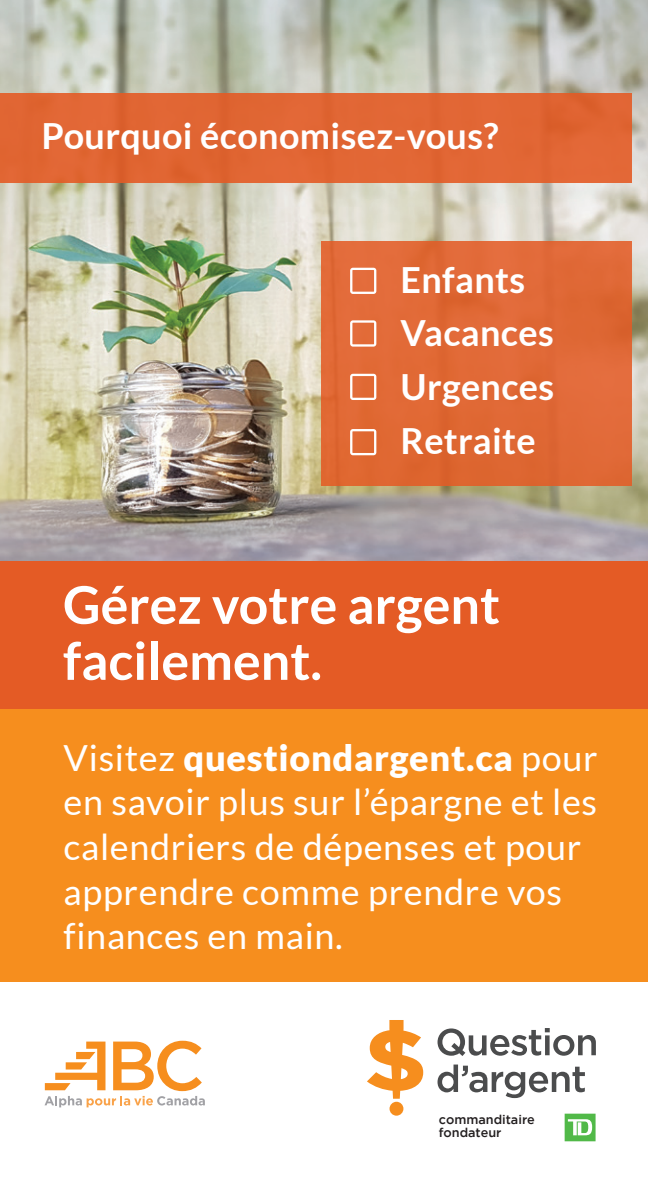
<style>
.page{position:relative;width:648px;height:1188px;background:#fff}
.page>*{position:absolute;margin:0;border:0;box-sizing:border-box;transform-origin:0 0}
.t1{font:700 52px/56px "Lato";color:#fff}
.t2{font:36px/44.4px "Lato";letter-spacing:.02em;color:#fff}
.t3{font:700 36px/53.6px "Lato";letter-spacing:.01em;color:#fff}
.t4{font:500 12.8px/12.8px "Gotham";color:#231f20}
.s1{font-weight:900}
</style>
<div class="page">
<img style="left:0;top:0;width:648px;height:562px">
<div style="left:0;top:94px;width:632px;height:89px;background:#e16634"></div>
<div style="left:0;top:705px;width:648px;height:276px;background:#f68e1e"></div>
<div style="left:322px;top:241px;width:310px;height:244px;background:#e16936"></div>
<svg style="left:350px;top:268px;width:26px;height:26px"></svg>
<svg style="left:350px;top:320px;width:26px;height:27px"></svg>
<svg style="left:350px;top:374px;width:26px;height:26px"></svg>
<svg style="left:350px;top:429px;width:26px;height:26px"></svg>
<div style="left:0;top:562px;width:648px;height:147px;background:#e45b25"></div>
<svg style="left:565px;top:1114px;width:31px;height:27px"></svg>
<svg style="left:438px;top:1028px;width:158px;height:28px"></svg>
<svg style="left:367px;top:1020px;width:56px;height:79px"></svg>
<div style="left:390px;top:1102px;width:13px;height:14px;background:#f68e1e;border-radius:50%"></div>
<svg style="left:438px;top:1065px;width:147px;height:33px"></svg>
<svg style="left:45px;top:1041px;width:160px;height:66px"></svg>
<p class="t3" style="left:41px;top:108px;width:459px">Pourquoi économisez-vous?</p>
<p class="t3" style="left:400px;top:252px;width:155px">Enfants<br>Vacances<br>Urgences<br>Retraite</p>
<h1 class="t1" style="left:63px;top:576px;width:439px">Gérez votre argent facilement.</h1>
<p class="t2" style="left:64px;top:735px;width:536px">Visitez <span class="s1">questiondargent.ca</span> pour en savoir plus sur l’épargne et les calendriers de dépenses et pour apprendre comme prendre vos finances en main.</p>
<p class="t4" style="left:439px;top:1113px;width:98px">commanditaire fondateur</p>
</div>
